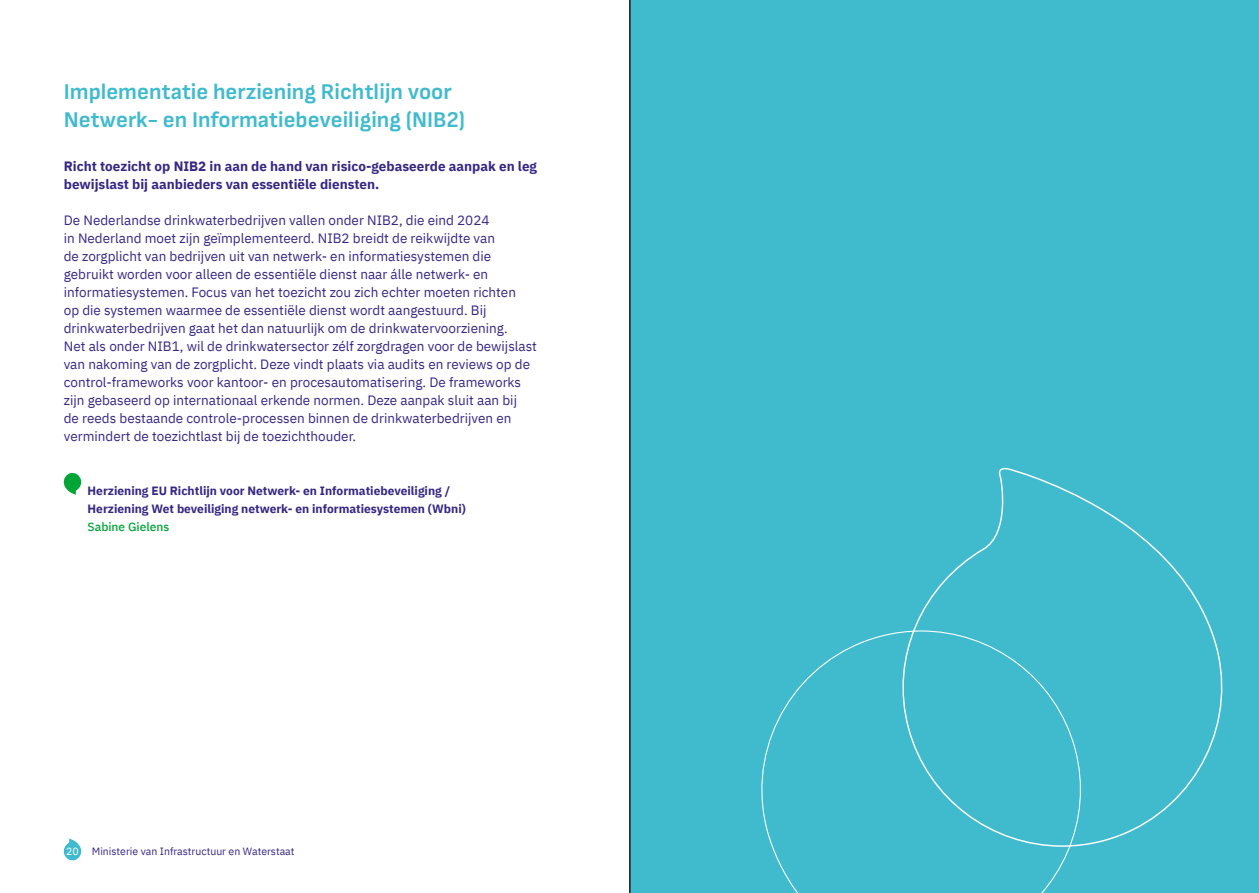
<style>
.page{position:relative;width:1259px;height:893px;background:#fff}
.page>*{position:absolute;margin:0;border:0;box-sizing:border-box;transform-origin:0 0}
.t1{font:700 22.5px/28.5px "Sofia Sans";color:#40bbcd}
.t2{font:13.5px/18px "IBM Plex Sans";color:#362783}
.t3{font:700 13.5px/18px "IBM Plex Sans";color:#362783}
.t4{font:700 12px/18px "IBM Plex Sans";color:#362783}
.t5{font:500 12px "IBM Plex Sans";color:#00a538}
.t6{font:10.5px "IBM Plex Sans";color:#362783}
.s1{color:#fff}
</style>
<div class="page">
<svg style="left:63px;top:473px;width:19px;height:22px"></svg>
<div style="left:629px;top:0;width:630px;height:893px;background:#40bbcd"></div>
<svg style="left:913px;top:467px;width:310px;height:377px"></svg>
<svg style="left:761px;top:630px;width:333px;height:263px"></svg>
<svg style="left:63px;top:839px;width:19px;height:22px"></svg>
<hr style="left:629px;top:0;width:1px;height:893px;background:#1d1d1b">
<h1 class="t1" style="left:64px;top:77px;width:403px">Implementatie herziening Richtlijn voor<br>Netwerk- en Informatiebeveiliging (NIB2)</h1>
<p class="t3" style="left:64px;top:156px;width:475px">Richt toezicht op NIB2 in aan de hand van risico-gebaseerde aanpak en leg bewijslast bij aanbieders van essentiële diensten.</p>
<p class="t2" style="left:64px;top:210px;width:475px">De Nederlandse drinkwaterbedrijven vallen onder NIB2, die eind 2024<br>in Nederland moet zijn geïmplementeerd. NIB2 breidt de reikwijdte van<br>de zorgplicht van bedrijven uit van netwerk- en informatiesystemen die gebruikt worden voor alleen de essentiële dienst naar álle netwerk- en informatiesystemen. Focus van het toezicht zou zich echter moeten richten<br>op die systemen waarmee de essentiële dienst wordt aangestuurd. Bij drinkwaterbedrijven gaat het dan natuurlijk om de drinkwatervoorziening.<br>Net als onder NIB1, wil de drinkwatersector zélf zorgdragen voor de bewijslast van nakoming van de zorgplicht. Deze vindt plaats via audits en reviews op de control-frameworks voor kantoor- en procesautomatisering. De frameworks zijn gebaseerd op internationaal erkende normen. Deze aanpak sluit aan bij<br>de reeds bestaande controle-processen binnen de drinkwaterbedrijven en vermindert de toezichtlast bij de toezichthouder.</p>
<p class="t4" style="left:88px;top:480px;width:380px">Herziening EU Richtlijn voor Netwerk- en Informatiebeveiliging /<br>Herziening Wet beveiliging netwerk- en informatiesystemen (Wbni)</p>
<p class="t5" style="left:88px;top:517px;width:83px">Sabine Gielens</p>
<p class="t6" style="left:66px;top:843px;width:230px"><span class="s1">20</span> Ministerie van Infrastructuur en Waterstaat</p>
</div>
